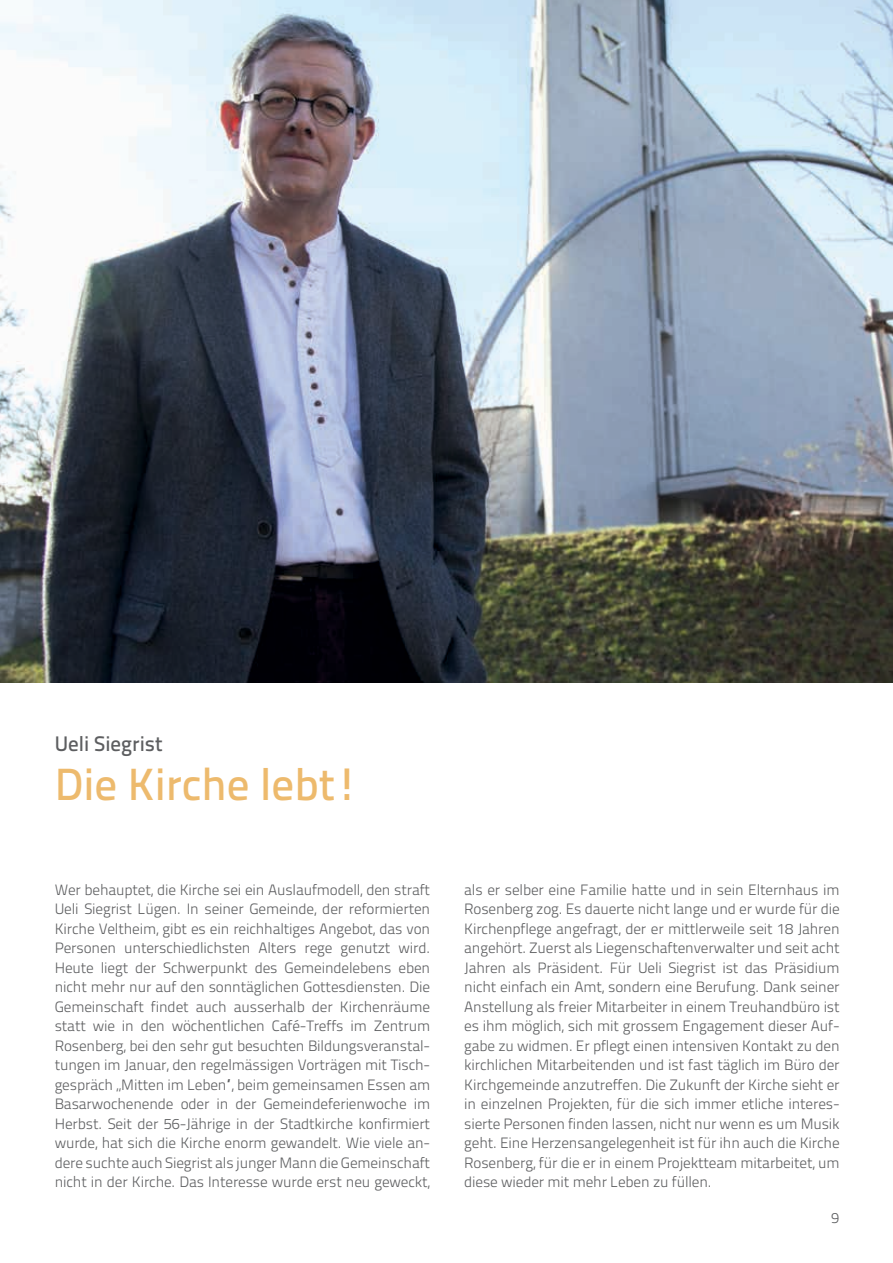
<style>
.page{position:relative;width:893px;height:1263px;background:#fff}
.page>*{position:absolute;margin:0;border:0;box-sizing:border-box;transform-origin:0 0}
.t1{font:500 45px "Titillium Text 22 L";color:#edba6d}
.t2{font:500 21px "Titillium Text 22 L";color:#5d5e60}
.t3{font:300 15px/19.5px "Titillium Text 22 L";letter-spacing:-.01em;color:#5d5e60;text-align:justify}
</style>
<div class="page">
<img style="left:1px;top:0;width:892px;height:683px">
<img style="left:0;top:0;width:1px;height:683px">
<h2 class="t2" style="left:55px;top:728px;width:110px">Ueli Siegrist</h2>
<h1 class="t1" style="left:55px;top:750px;width:306px">Die Kirche lebt!</h1>
<p class="t3" style="left:55px;top:879px;width:377px">Wer behauptet, die Kirche sei ein Auslaufmodell, den straft Ueli Siegrist Lügen. In seiner Gemeinde, der reformierten Kirche Veltheim, gibt es ein reichhaltiges Angebot, das von Personen unterschiedlichsten Alters rege genutzt wird.<br>Heute liegt der Schwerpunkt des Gemeindelebens eben nicht mehr nur auf den sonntäglichen Gottesdiensten. Die Gemeinschaft findet auch ausserhalb der Kirchenräume statt wie in den wöchentlichen Café-Treffs im Zentrum Rosenberg, bei den sehr gut besuchten Bildungsveranstal&shy;tungen im Januar, den regelmässigen Vorträgen mit Tisch&shy;gespräch „Mitten im Leben“, beim gemeinsamen Essen am Basarwochenende oder in der Gemeindeferienwoche im Herbst. Seit der 56-Jährige in der Stadtkirche konfirmiert wurde, hat sich die Kirche enorm gewandelt. Wie viele an&shy;dere suchte auch Siegrist als junger Mann die Gemeinschaft nicht in der Kirche. Das Interesse wurde erst neu geweckt,</p>
<p class="t3" style="left:464px;top:879px;width:377px">als er selber eine Familie hatte und in sein Elternhaus im Rosenberg zog. Es dauerte nicht lange und er wurde für die Kirchenpflege angefragt, der er mittlerweile seit 18 Jahren angehört. Zuerst als Liegenschaftenverwalter und seit acht Jahren als Präsident. Für Ueli Siegrist ist das Präsidium nicht einfach ein Amt, sondern eine Berufung. Dank seiner Anstellung als freier Mitarbeiter in einem Treuhandbüro ist es ihm möglich, sich mit grossem Engagement dieser Auf&shy;gabe zu widmen. Er pflegt einen intensiven Kontakt zu den kirchlichen Mitarbeitenden und ist fast täglich im Büro der Kirchgemeinde anzutreffen. Die Zukunft der Kirche sieht er in einzelnen Projekten, für die sich immer etliche interes&shy;sierte Personen finden lassen, nicht nur wenn es um Musik geht. Eine Herzensangelegenheit ist für ihn auch die Kirche Rosenberg, für die er in einem Projektteam mitarbeitet, um diese wieder mit mehr Leben zu füllen.</p>
<p class="t3" style="left:831px;top:1208px;width:9px">9</p>
</div>
